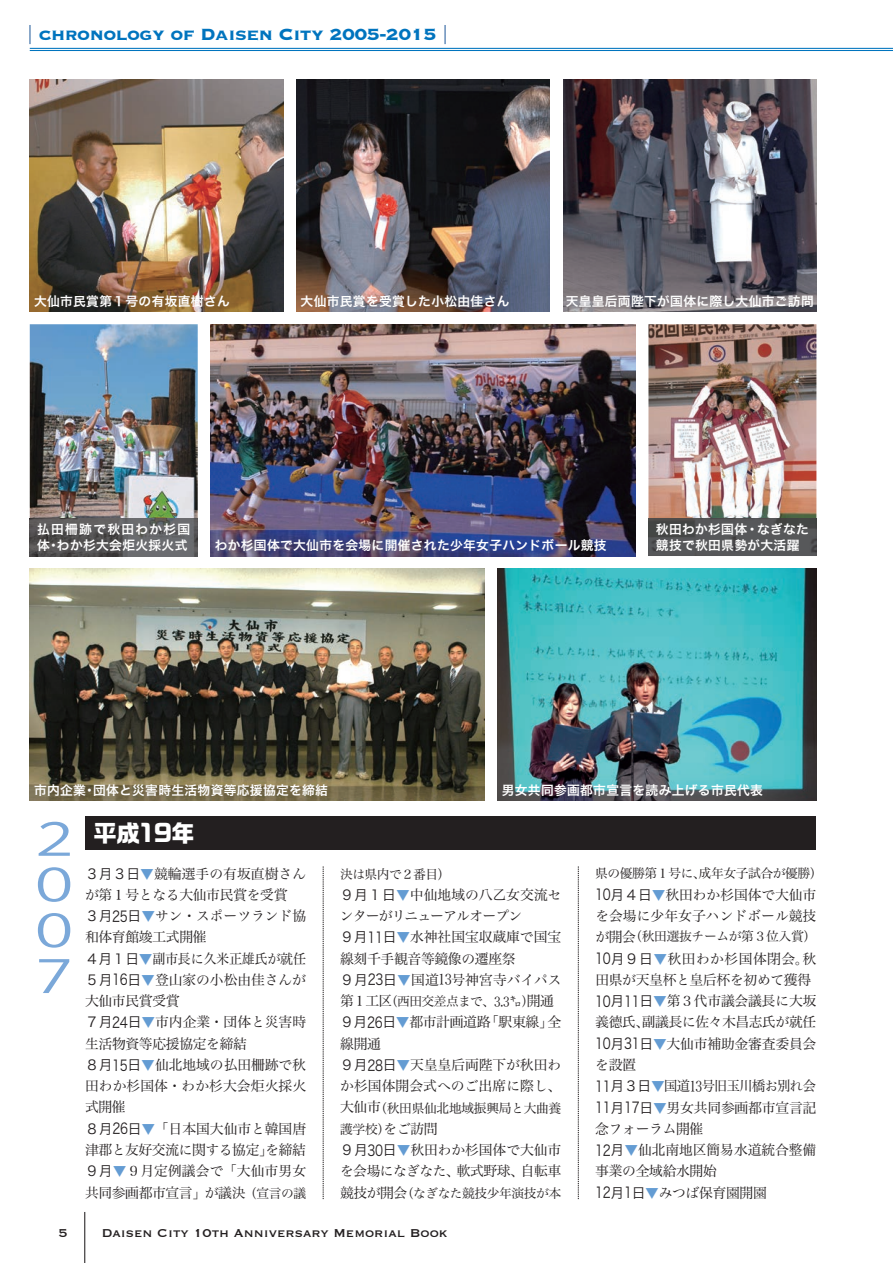
<style>
.page{position:relative;width:893px;height:1263px;background:#fff}
.page>*{position:absolute;margin:0;border:0;box-sizing:border-box;transform-origin:0 0}
.t1{font:44.7px/45.6px "Koz Go Pr 6 N";color:#7ba8d9;text-align:justify;scale:1.35 1}
.t2{font:700 23.4px "Ro G San Srf Std";letter-spacing:-.025em;color:#fff}
.t3{font:700 21.3px "Copperplate";letter-spacing:-.025em;color:#0074be}
.t4{font:15px "Copperplate";color:#231f20}
.t5{font:13.8px/21.3px "Hira Min Pro W3";letter-spacing:-.015em;color:#231f20}
.t6{font:13.8px "Hira Min Pro W3";letter-spacing:-.04em;color:#231f20}
.t7{font:12.75px/15.9px "Hira Kaku Pro W6";letter-spacing:.025em;color:#fff}
.t8{font:12.75px "Hira Min Pro W3";letter-spacing:-.03em;color:#231f20}
.t9{font:12.75px "Hira Kaku Pro W6";letter-spacing:.1em;color:#fff}
.s1{font-family:"Hira Kaku Pro N W3"}
.s2{color:#649cd3}
.s3{font-family:"Hira Kaku Pro N W3";font-size:14.85px}
.s4{font-size:12.75px}
.s5{font-size:14.85px}
.s6{font-size:13.8px}
</style>
<div class="page">
<hr style="left:84px;top:1212px;width:1px;height:51px;background:#231f20">
<img style="left:30px;top:324px;width:168px;height:195px">
<img style="left:210px;top:324px;width:426px;height:232px">
<img style="left:30px;top:569px;width:455px;height:231px">
<img style="left:497px;top:569px;width:319px;height:231px">
<img style="left:30px;top:80px;width:253px;height:231px">
<img style="left:296px;top:80px;width:254px;height:231px">
<img style="left:563px;top:80px;width:253px;height:231px">
<img style="left:648px;top:324px;width:168px;height:195px">
<img style="left:30px;top:519px;width:168px;height:37px">
<svg style="left:648px;top:519px;width:168px;height:37px;background:#525354"></svg>
<svg style="left:30px;top:25px;width:1px;height:19px"></svg>
<svg style="left:445px;top:25px;width:1px;height:19px"></svg>
<hr style="left:30px;top:48px;width:863px;height:1px;background:#0074be">
<hr style="left:30px;top:50px;width:863px;height:1px;background:#0074be">
<div style="left:85px;top:817px;width:731px;height:33px;background:#231f20"></div>
<svg style="left:578px;top:866px;width:1px;height:333px"></svg>
<svg style="left:323px;top:866px;width:1px;height:333px"></svg>
<h3 class="t3" style="left:39px;top:21px;width:399px">chronology of Daisen City 2005-2015</h3>
<p class="t7" style="left:34px;top:292px;width:197px">大仙市民賞第１号の有坂直樹さん</p>
<p class="t7" style="left:301px;top:292px;width:210px">大仙市民賞を受賞した小松由佳さん</p>
<p class="t7" style="left:566px;top:292px;width:250px">天皇皇后両陛下が国体に際し大仙市ご訪問</p>
<p class="t9" style="left:37px;top:518px;width:155px">払田柵跡で秋田わか杉国</p>
<p class="t7" style="left:37px;top:537px;width:14px">体</p>
<p class="t7" style="left:57px;top:537px;width:132px">わか杉大会炬火採火式</p>
<p class="t7" style="left:47px;top:537px;width:14px">・</p>
<p class="t7" style="left:215px;top:537px;width:393px">わか杉国体で大仙市を会場に開催された少年女子ハンドボール競技</p>
<p class="t7" style="left:656px;top:521px;width:155px">秋田わか杉国体・なぎなた競技で秋田県勢が大活躍</p>
<p class="t7" style="left:93px;top:781px;width:237px">団体と災害時生活物資等応援協定を締結</p>
<p class="t7" style="left:34px;top:781px;width:53px">市内企業</p>
<p class="t7" style="left:83px;top:781px;width:14px">・</p>
<h1 class="t1" style="left:24px;top:817px;width:36px">２<br>０<br>０<br>７</h1>
<h2 class="t2" style="left:94px;top:817px;width:103px">平成19年</h2>
<p class="t5" style="left:85px;top:861px;width:223px"><span class="s1">３月３日</span><span class="s2">▼</span>競輪選手の有坂直樹さんが第１号となる大仙市民賞を受賞<br><span class="s1">３月</span><span class="s3">25</span><span class="s1">日</span><span class="s2">▼</span>サン・スポーツランド協和体育館竣工式開催<br><span class="s1">４月１日</span><span class="s2">▼</span>副市長に久米正雄氏が就任<br><span class="s1">５月</span><span class="s3">16</span><span class="s1">日</span><span class="s2">▼</span>登山家の小松由佳さんが大仙市民賞受賞<br><span class="s1">７月</span><span class="s3">24</span><span class="s1">日</span><span class="s2">▼</span>市内企業・団体と災害時生活物資等応援協定を締結<br><span class="s1">８月</span><span class="s3">15</span><span class="s1">日</span><span class="s2">▼</span>仙北地域の払田柵跡で秋田わか杉国体・わか杉大会炬火採火式開催<br><span class="s1">８月</span><span class="s3">26</span><span class="s1">日</span><span class="s2">▼</span>「日本国大仙市と韓国唐津郡と友好交流に関する協定を締結</p>
<p class="t5" style="left:85px;top:1138px;width:223px;text-indent:174px">」<br><span class="s1">９月</span><span class="s2">▼</span>９月定例議会で「大仙市男女共同参画都市宣言」が議決<span class="s4">（宣言の議</span></p>
<p class="t7" style="left:502px;top:781px;width:263px">男女共同参画都市宣言を読み上げる市民代表</p>
<p class="t8" style="left:340px;top:863px;width:112px">決は県内で２番目(</p>
<p class="t5" style="left:340px;top:883px;width:223px"><span class="s1">９月１日</span><span class="s2">▼</span>中仙地域の八乙女交流センターがリニューアルオープン<br><span class="s1">９月</span><span class="s3">11</span><span class="s1">日</span><span class="s2">▼</span>水神社国宝収蔵庫で国宝線刻千手観音等鏡像の遷座祭<br><span class="s1">９月</span><span class="s3">23</span><span class="s1">日</span><span class="s2">▼</span>国道<span class="s5">13</span>号神宮寺バイパス</p>
<p class="t8" style="left:385px;top:991px;width:170px">（西田交差点まで、<span class="s6">3.3</span>㌔<span class="s6">開通</span></p>
<p class="t5" style="left:340px;top:989px;width:54px">第１工区</p>
<p class="t8" style="left:521px;top:991px;width:14px">）</p>
<p class="t5" style="left:340px;top:1010px;width:223px"><span class="s1">９月</span><span class="s3">26</span><span class="s1">日</span><span class="s2">▼</span>都市計画道路<br>線開通<br><span class="s1">９月</span><span class="s3">28</span><span class="s1">日</span><span class="s2">▼</span>天皇皇后両陛下が秋田わか杉国体開会式へのご出席に際し、</p>
<p class="t8" style="left:374px;top:1097px;width:188px">（秋田県仙北地域振興局と大曲養</p>
<p class="t5" style="left:485px;top:1010px;width:69px">「駅東線」</p>
<p class="t5" style="left:547px;top:1010px;width:15px">全</p>
<p class="t5" style="left:340px;top:1095px;width:99px">大仙市<br><span class="s4">護学校</span>をご訪問</p>
<p class="t8" style="left:377px;top:1118px;width:14px">）</p>
<p class="t5" style="left:340px;top:1138px;width:223px;text-align:right"><span class="s1">９月</span><span class="s3">30</span><span class="s1">日</span><span class="s2">▼</span>秋田わか杉国体で大仙市自転車</p>
<p class="t6" style="left:340px;top:1159px;width:121px">を会場になぎなた、</p>
<p class="t8" style="left:401px;top:1182px;width:162px">（なぎなた競技少年演技が本</p>
<p class="t5" style="left:457px;top:1159px;width:69px">軟式野球、</p>
<p class="t5" style="left:340px;top:1180px;width:69px">競技が開会</p>
<p class="t8" style="left:595px;top:862px;width:229px">県の優勝第１号に成年女子試合が優勝(</p>
<p class="t8" style="left:693px;top:862px;width:14px">、</p>
<p class="t5" style="left:595px;top:883px;width:223px"><span class="s3">10</span><span class="s1">月４日</span><span class="s2">▼</span>秋田わか杉国体で大仙市を会場に少年女子ハンドボール競技</p>
<p class="t8" style="left:629px;top:926px;width:188px">（秋田選抜チームが第３位入賞(</p>
<p class="t5" style="left:595px;top:925px;width:223px">が開会<br><span class="s3">10</span><span class="s1">月９日</span><span class="s2">▼</span>秋田わか杉国体閉会秋。田県が天皇杯と皇后杯を初めて獲得<br><span class="s3">10</span><span class="s1">月</span><span class="s3">11</span><span class="s1">日</span><span class="s2">▼</span>第３代市議会議長に大坂義德氏副議長に佐々木昌志氏が就任</p>
<p class="t5" style="left:595px;top:1010px;width:223px;text-indent:40px">、<br><span class="s3">10</span><span class="s1">月</span><span class="s3">31</span><span class="s1">日</span><span class="s2">▼</span>大仙市補助金審査委員会を設置<br><span class="s3">11</span><span class="s1">月３日</span><span class="s2">▼</span>国道<span class="s5">13</span>号旧玉川橋お別れ会<br><span class="s3">11</span><span class="s1">月</span><span class="s3">17</span><span class="s1">日</span><span class="s2">▼</span>男女共同参画都市宣言記念フォーラム開催<br><span class="s3">12</span><span class="s1">月</span><span class="s2">▼</span>仙北南地区簡易水道統合整備事業の全域給水開始<br><span class="s3">12</span><span class="s1">月日</span><span class="s3">1</span> <span class="s2">▼</span>みつば保育園開園</p>
<p class="t4" style="left:59px;top:1223px;width:11px">5</p>
<p class="t4" style="left:102px;top:1223px;width:347px">Daisen City 10th Anniversary Memorial Book</p>
</div>
